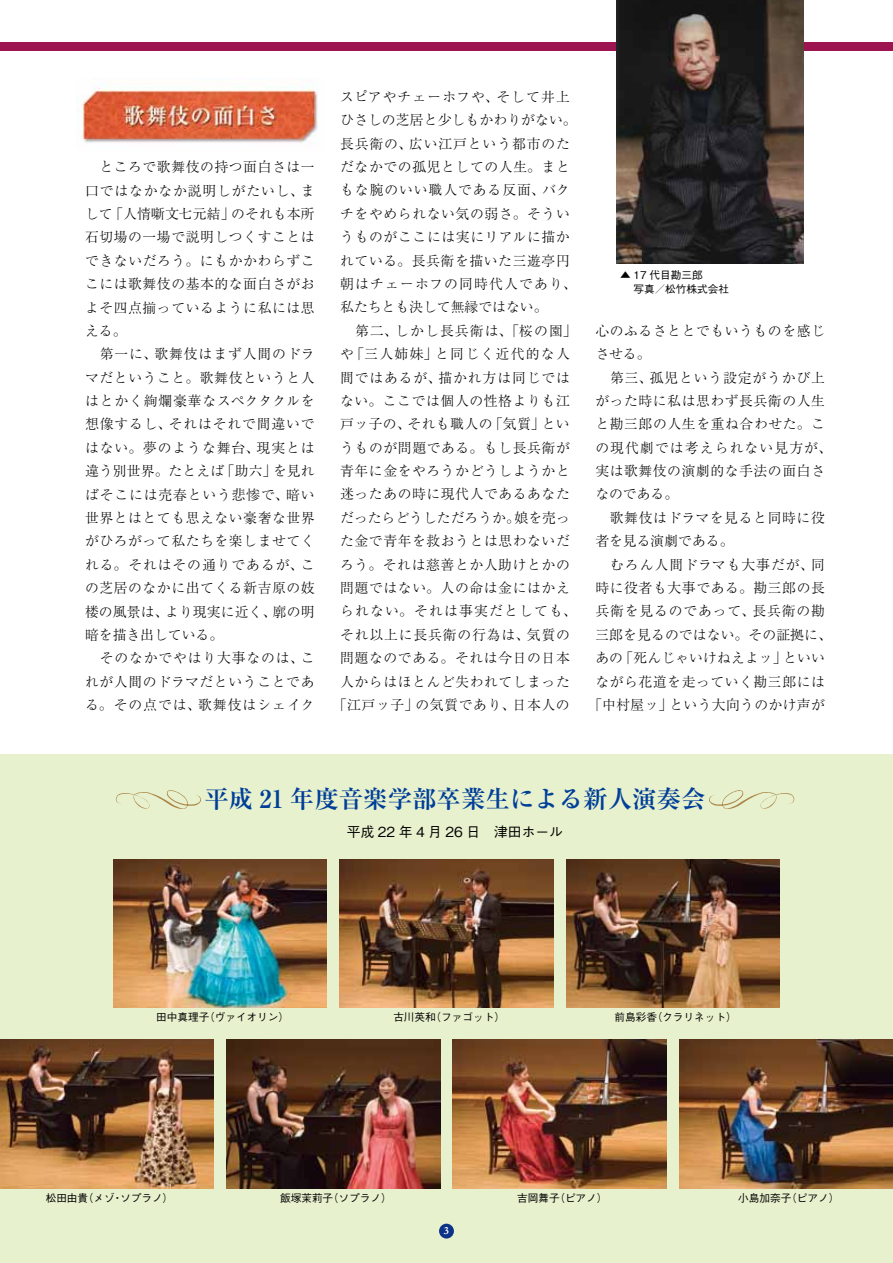
<style>
.page{position:relative;width:893px;height:1263px;background:#fff}
.page>*{position:absolute;margin:0;border:0;box-sizing:border-box;transform-origin:0 0}
.t1{font:700 24.45px "Ryumin Pro";color:#003f98}
.t2{font:300 13.8px/23.4px "Ryumin Pro";letter-spacing:.045em;color:#000}
.t3{font:300 13.8px "Ryumin Pro";letter-spacing:.01em;color:#000}
.t4{font:300 13.8px "Ryumin Pro";letter-spacing:.08em;color:#000}
.t5{font:300 13.8px "Ryumin Pro";color:#000}
.t6{font:300 13.8px "Ryumin Pro";letter-spacing:.085em;color:#000}
.t7{font:300 13.8px "Ryumin Pro";letter-spacing:.025em;color:#000}
.t8{font:500 13.8px "Gothic BBB Pro";color:#000}
.t9{font:300 13.8px "Ryumin Pro";letter-spacing:.065em;color:#000}
.t10{font:300 13.8px "Ryumin Pro";letter-spacing:.095em;color:#000}
.t11{font:300 13.8px "Ryumin Pro";letter-spacing:.07em;color:#000}
.t12{font:700 10.95px "Garamond";color:#fff}
.t13{font:500 10.65px/13.8px "Gothic BBB Pro";color:#000}
</style>
<div class="page">
<div style="left:0;top:755px;width:893px;height:508px;background:#e8f1ce"></div>
<div style="left:0;top:42px;width:893px;height:9px;background:#9c1550"></div>
<div style="left:439px;top:1224px;width:15px;height:14px;background:#0c3388;border-radius:50%"></div>
<img style="left:80px;top:78px;width:238px;height:65px">
<img style="left:566px;top:859px;width:214px;height:149px">
<img style="left:340px;top:859px;width:213px;height:149px">
<img style="left:113px;top:859px;width:214px;height:149px">
<img style="left:679px;top:1040px;width:214px;height:148px">
<img style="left:453px;top:1040px;width:213px;height:148px">
<img style="left:226px;top:1040px;width:214px;height:148px">
<img style="left:0;top:1040px;width:214px;height:148px">
<img style="left:617px;top:0;width:187px;height:264px">
<svg style="left:116px;top:790px;width:85px;height:19px"></svg>
<svg style="left:709px;top:790px;width:85px;height:19px"></svg>
<p class="t2" style="left:85px;top:154px;width:231px">　ところで歌舞伎の持つ面白さは一口ではなかなか説明しがたいし、まして「人情噺文七元結」のそれも本所石切場の一場で説明しつくすことはできないだろう。にもかかわらずここには歌舞伎の基本的な面白さがおよそ四点揃っているように私には思える。<br>　第一に、歌舞伎はまず人間のドラマだということ。歌舞伎というと人はとかく絢爛豪華なスペクタクルを想像するし、それはそれで間違いではない。夢のような舞台、現実とは違う別世界。たとえば「助六」を見ればそこには売春という悲惨で、暗い世界とはとても思えない豪奢な世界がひろがって私たちを楽しませてくれる。それはその通りであるが、この芝居のなかに出てくる新吉原の妓楼の風景は、より現実に近く、廓の明暗を描き出している。<br>　そのなかでやはり大事なのは、これが人間のドラマだということである。その点では、歌舞伎はシェイク</p>
<p class="t4" style="left:340px;top:86px;width:231px">スピアやチェーホフや、そして井上</p>
<p class="t3" style="left:340px;top:109px;width:238px">ひさしの芝居と少しもかわりがない。</p>
<p class="t2" style="left:340px;top:131px;width:231px">長兵衛の、広い江戸という都市のた</p>
<p class="t2" style="left:340px;top:154px;width:231px">だなかでの孤児としての人生。まと</p>
<p class="t9" style="left:340px;top:179px;width:231px">もな腕のいい職人である反面、バク</p>
<p class="t2" style="left:340px;top:201px;width:231px">チをやめられない気の弱さ。そうい</p>
<p class="t2" style="left:340px;top:224px;width:231px">うものがここには実にリアルに描か</p>
<p class="t2" style="left:340px;top:248px;width:231px">れている。長兵衛を描いた三遊亭円</p>
<p class="t6" style="left:340px;top:273px;width:238px">朝はチェーホフの同時代人であり、</p>
<p class="t5" style="left:340px;top:296px;width:209px">私たちとも決して無縁ではない。</p>
<p class="t4" style="left:340px;top:320px;width:238px">　第二、しかし長兵衛は、「桜の園」</p>
<p class="t10" style="left:340px;top:343px;width:231px">や「三人姉妹」と同じく近代的な人</p>
<p class="t2" style="left:340px;top:365px;width:231px">間ではあるが、描かれ方は同じでは</p>
<p class="t2" style="left:340px;top:388px;width:231px">ない。ここでは個人の性格よりも江</p>
<p class="t2" style="left:340px;top:411px;width:231px">戸ッ子の、それも職人の「気質」とい</p>
<p class="t2" style="left:340px;top:435px;width:231px">うものが問題である。もし長兵衛が</p>
<p class="t2" style="left:340px;top:458px;width:231px">青年に金をやろうかどうしようかと</p>
<p class="t2" style="left:340px;top:481px;width:231px">迷ったあの時に現代人であるあなた</p>
<p class="t5" style="left:340px;top:507px;width:231px">だったらどうしただろうか。娘を売っ</p>
<p class="t2" style="left:340px;top:528px;width:231px">た金で青年を救おうとは思わないだ</p>
<p class="t2" style="left:340px;top:552px;width:231px">ろう。それは慈善とか人助けとかの</p>
<p class="t2" style="left:340px;top:575px;width:231px">問題ではない。人の命は金にはかえ</p>
<p class="t6" style="left:340px;top:600px;width:238px">られない。それは事実だとしても、</p>
<p class="t2" style="left:340px;top:622px;width:231px">それ以上に長兵衛の行為は、気質の</p>
<p class="t2" style="left:340px;top:645px;width:231px">問題なのである。それは今日の日本</p>
<p class="t2" style="left:340px;top:669px;width:231px">人からはほとんど失われてしまった</p>
<p class="t2" style="left:333px;top:692px;width:238px">「江戸ッ子」の気質であり、日本人の</p>
<p class="t13" style="left:633px;top:267px;width:97px;text-indent:-13px">▲ 17 代目勘三郎<br>写真／松竹株式会社</p>
<p class="t2" style="left:595px;top:318px;width:231px">心のふるさととでもいうものを感じ</p>
<p class="t2" style="left:595px;top:341px;width:57px">させる。</p>
<p class="t2" style="left:595px;top:364px;width:231px">　第三、孤児という設定がうかび上</p>
<p class="t2" style="left:595px;top:388px;width:231px">がった時に私は思わず長兵衛の人生</p>
<p class="t2" style="left:595px;top:411px;width:231px">と勘三郎の人生を重ね合わせた。こ</p>
<p class="t4" style="left:595px;top:437px;width:238px">の現代劇では考えられない見方が、</p>
<p class="t2" style="left:595px;top:458px;width:231px">実は歌舞伎の演劇的な手法の面白さ</p>
<p class="t2" style="left:595px;top:481px;width:84px">なのである。</p>
<p class="t2" style="left:595px;top:505px;width:231px">　歌舞伎はドラマを見ると同時に役</p>
<p class="t5" style="left:595px;top:530px;width:140px">者を見る演劇である。</p>
<p class="t11" style="left:595px;top:554px;width:231px">　むろん人間ドラマも大事だが、同</p>
<p class="t2" style="left:595px;top:575px;width:231px">時に役者も大事である。勘三郎の長</p>
<p class="t2" style="left:595px;top:598px;width:231px">兵衛を見るのであって、長兵衛の勘</p>
<p class="t3" style="left:595px;top:624px;width:238px">三郎を見るのではない。その証拠に、</p>
<p class="t3" style="left:595px;top:647px;width:231px">あの「死んじゃいけねえよッ」といい</p>
<p class="t2" style="left:595px;top:668px;width:231px">ながら花道を走っていく勘三郎には</p>
<p class="t7" style="left:588px;top:694px;width:238px">「中村屋ッ」という大向うのかけ声が</p>
<h1 class="t1" style="left:204px;top:780px;width:503px">平成 21 年度音楽学部卒業生による新人演奏会</h1>
<p class="t8" style="left:347px;top:821px;width:218px">平成 22 年 4 月 26 日　津田ホール</p>
<p class="t13" style="left:156px;top:1009px;width:134px">田中真理子（ヴァイオリン）</p>
<p class="t13" style="left:393px;top:1009px;width:113px">古川英和（ファゴット）</p>
<p class="t13" style="left:614px;top:1009px;width:124px">前島彩香（クラリネット）</p>
<p class="t13" style="left:46px;top:1190px;width:129px">松田由貴（メゾ・ソプラノ）</p>
<p class="t13" style="left:280px;top:1190px;width:113px">飯塚茉莉子（ソプラノ）</p>
<p class="t13" style="left:517px;top:1190px;width:92px">吉岡舞子（ピアノ）</p>
<p class="t13" style="left:738px;top:1190px;width:102px">小島加奈子（ピアノ）</p>
<p class="t12" style="left:444px;top:1224px;width:7px">3</p>
</div>
